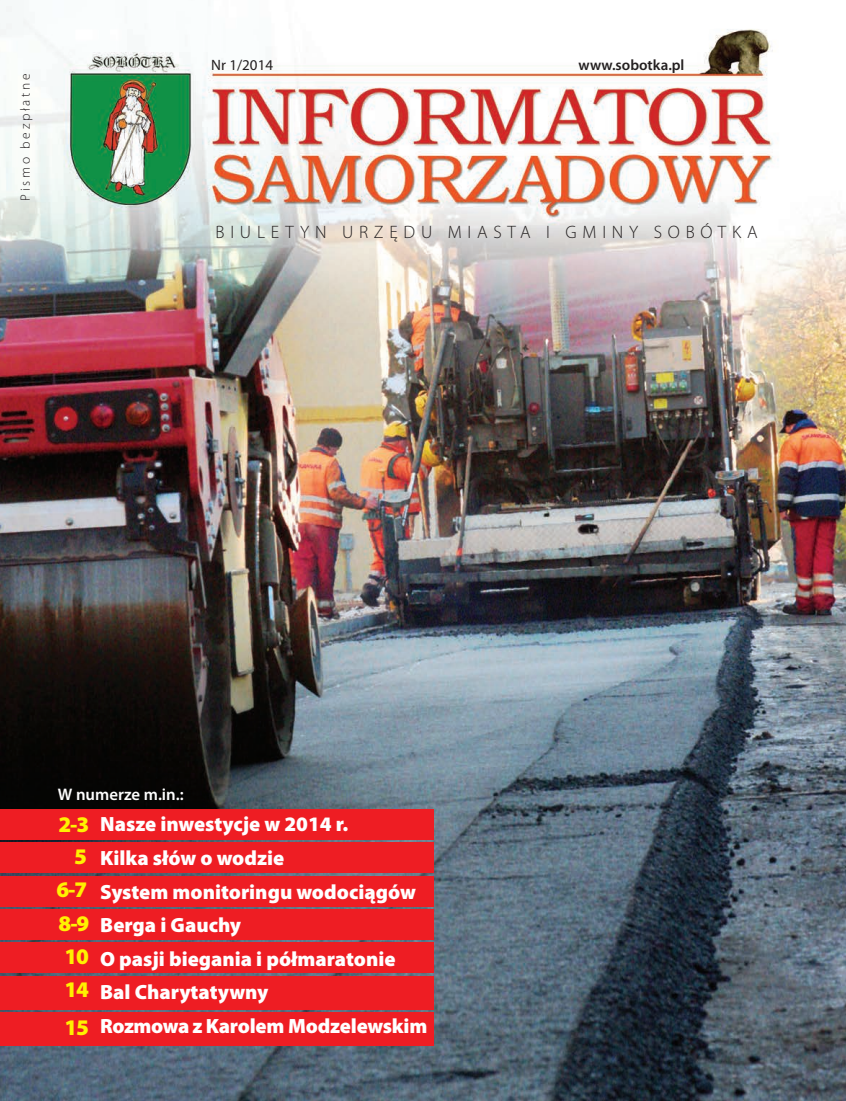
<style>
.page{position:relative;width:846px;height:1101px;background:#fff}
.page>*{position:absolute;margin:0;border:0;box-sizing:border-box;transform-origin:0 0}
.t1{font:900 22.35px/37.2px "Myriad Pro";color:#fff101}
.t2{font:900 20.7px/33.6px "Myriad Pro";color:#fff}
.t3{font:300 18px "Myriad Pro";letter-spacing:.32em;color:#231f20}
.t4{font:600 16.8px "Myriad Pro";color:#fff}
.t5{font:600 15px "Myriad Pro";color:#231f20}
.t6{font:15px "Myriad Pro";color:#231f20}
.t7{font:300 13.5px "Myriad Pro";letter-spacing:.2em;color:#231f20}
</style>
<div class="page">
<img style="left:0;top:6px;width:845px;height:1094px">
<div style="left:0;top:875px;width:434px;height:31px;background:#ee1d23"></div>
<div style="left:0;top:842px;width:434px;height:31px;background:#ee1d23"></div>
<div style="left:0;top:809px;width:434px;height:30px;background:#ee1d23"></div>
<div style="left:0;top:909px;width:434px;height:30px;background:#ee1d23"></div>
<div style="left:0;top:942px;width:434px;height:31px;background:#ee1d23"></div>
<div style="left:0;top:975px;width:434px;height:34px;background:#ee1d23"></div>
<div style="left:0;top:1012px;width:434px;height:33px;background:#ee1d23"></div>
<p class="t7" style="left:17px;top:201px;width:129px;rotate:-90deg">Pismo bezpłatne</p>
<p class="t6" style="left:211px;top:56px;width:63px">Nr 1/2014</p>
<p class="t5" style="left:578px;top:55px;width:107px">www.sobotka.pl</p>
<p class="t3" style="left:215px;top:221px;width:543px">BIULETYN URZĘDU MIASTA I GMINY SOBÓTKA</p>
<p class="t4" style="left:58px;top:783px;width:127px">W numerze m.in.:</p>
<p class="t1" style="left:59px;top:805px;width:32px">2-3</p>
<p class="t1" style="left:74px;top:837px;width:14px">5</p>
<p class="t1" style="left:57px;top:869px;width:32px">6-7</p>
<p class="t1" style="left:59px;top:903px;width:32px">8-9</p>
<p class="t1" style="left:64px;top:937px;width:26px">10</p>
<p class="t1" style="left:64px;top:970px;width:26px">14<br>15</p>
<p class="t2" style="left:100px;top:806px;width:329px">Nasze inwestycje w 2014 r.<br>Kilka słów o wodzie<br>System monitoringu wodociągów<br>Berga i Gauchy<br>O pasji biegania i półmaratonie<br>Bal Charytatywny<br>Rozmowa z Karolem Modzelewskim</p>
</div>
